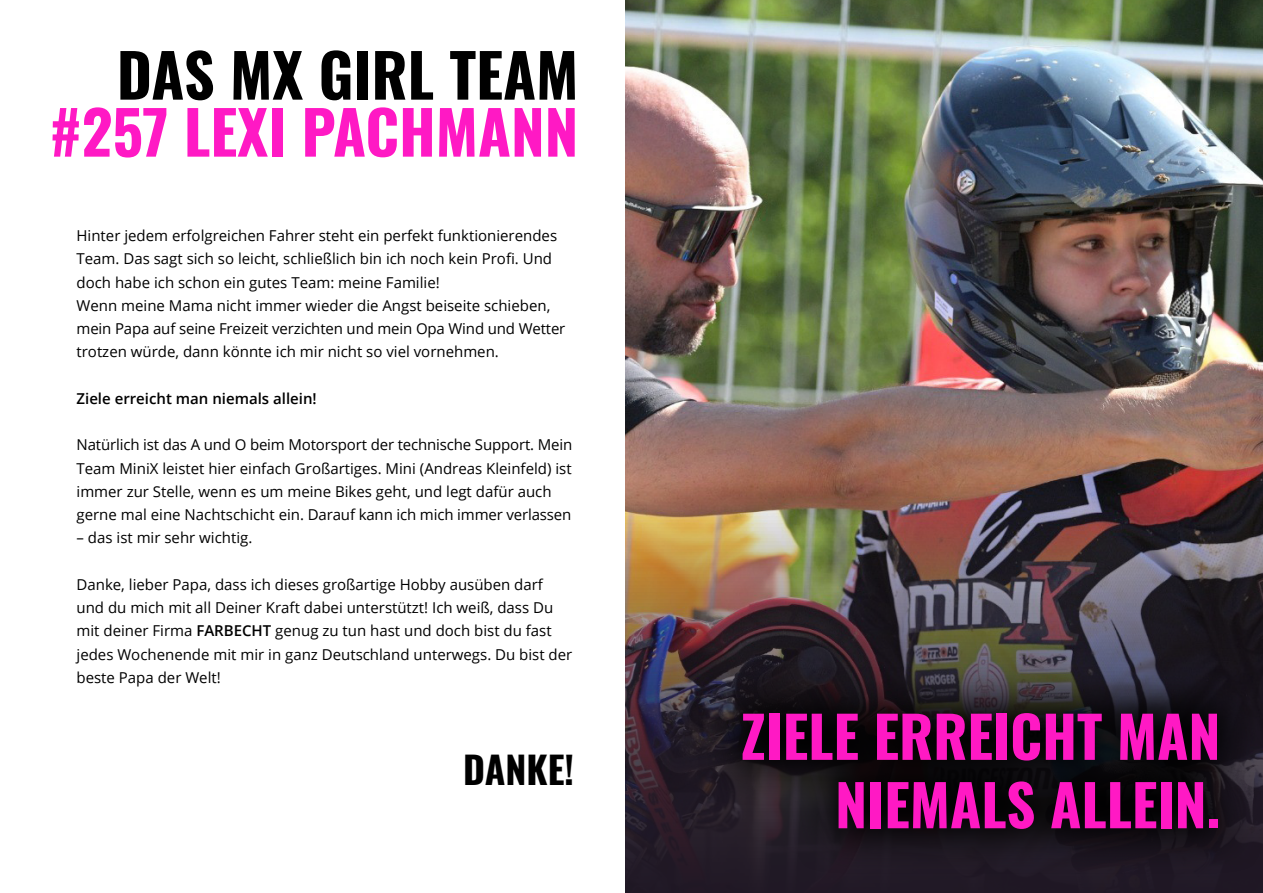
<style>
.page{position:relative;width:1263px;height:893px;background:#fff}
.page>*{position:absolute;margin:0;border:0;box-sizing:border-box;transform-origin:0 0}
.t1{font:700 60px "Oswald";color:#ff19c4}
.t2{font:700 60px "Oswald";color:#000}
.t3{font:700 57px/68.4px "Oswald";color:#ff19c4;text-align:right}
.t4{font:700 37.5px "Oswald";color:#000}
.t5{font:15px/23.2px "Open Sans";color:#000}
.t6{font:600 15px "Open Sans";color:#000}
.s1{font-weight:600}
</style>
<div class="page">
<img style="left:625px;top:0;width:638px;height:893px">
<svg style="left:697px;top:667px;width:566px;height:208px;background:#171318"></svg>
<h1 class="t2" style="left:117px;top:44px;width:463px">DAS MX GIRL TEAM</h1>
<h1 class="t1" style="left:50px;top:101px;width:530px">#257 LEXI PACHMANN</h1>
<p class="t5" style="left:77px;top:224px;width:490px">Hinter jedem erfolgreichen Fahrer steht ein perfekt funktionierendes Team. Das sagt sich so leicht, schließlich bin ich noch kein Profi. Und doch habe ich schon ein gutes Team: meine Familie!<br>Wenn meine Mama nicht immer wieder die Angst beiseite schieben, mein Papa auf seine Freizeit verzichten und mein Opa Wind und Wetter trotzen würde, dann könnte ich mir nicht so viel vornehmen.</p>
<p class="t6" style="left:77px;top:388px;width:242px">Ziele erreicht man niemals allein!</p>
<p class="t5" style="left:77px;top:433px;width:497px">Natürlich ist das A und O beim Motorsport der technische Support. Mein Team MiniX leistet hier einfach Großartiges. Mini (Andreas Kleinfeld) ist immer zur Stelle, wenn es um meine Bikes geht, und legt dafür auch gerne mal eine Nachtschicht ein. Darauf kann ich mich immer verlassen</p>
<p class="t5" style="left:77px;top:526px;width:177px">– das ist mir sehr wichtig.</p>
<p class="t5" style="left:77px;top:572px;width:497px">Danke, lieber Papa, dass ich dieses großartige Hobby ausüben darf und du mich mit all Deiner Kraft dabei unterstützt! Ich weiß, dass Du mit deiner Firma <span class="s1">FARBECHT</span> genug zu tun hast und doch bist du fast jedes Wochenende mit mir in ganz Deutschland unterwegs. Du bist der beste Papa der Welt!</p>
<h3 class="t4" style="left:463px;top:750px;width:112px">DANKE!</h3>
<h2 class="t3" style="left:741px;top:706px;width:481px">ZIELE ERREICHT MAN<br>NIEMALS ALLEIN.</h2>
</div>
